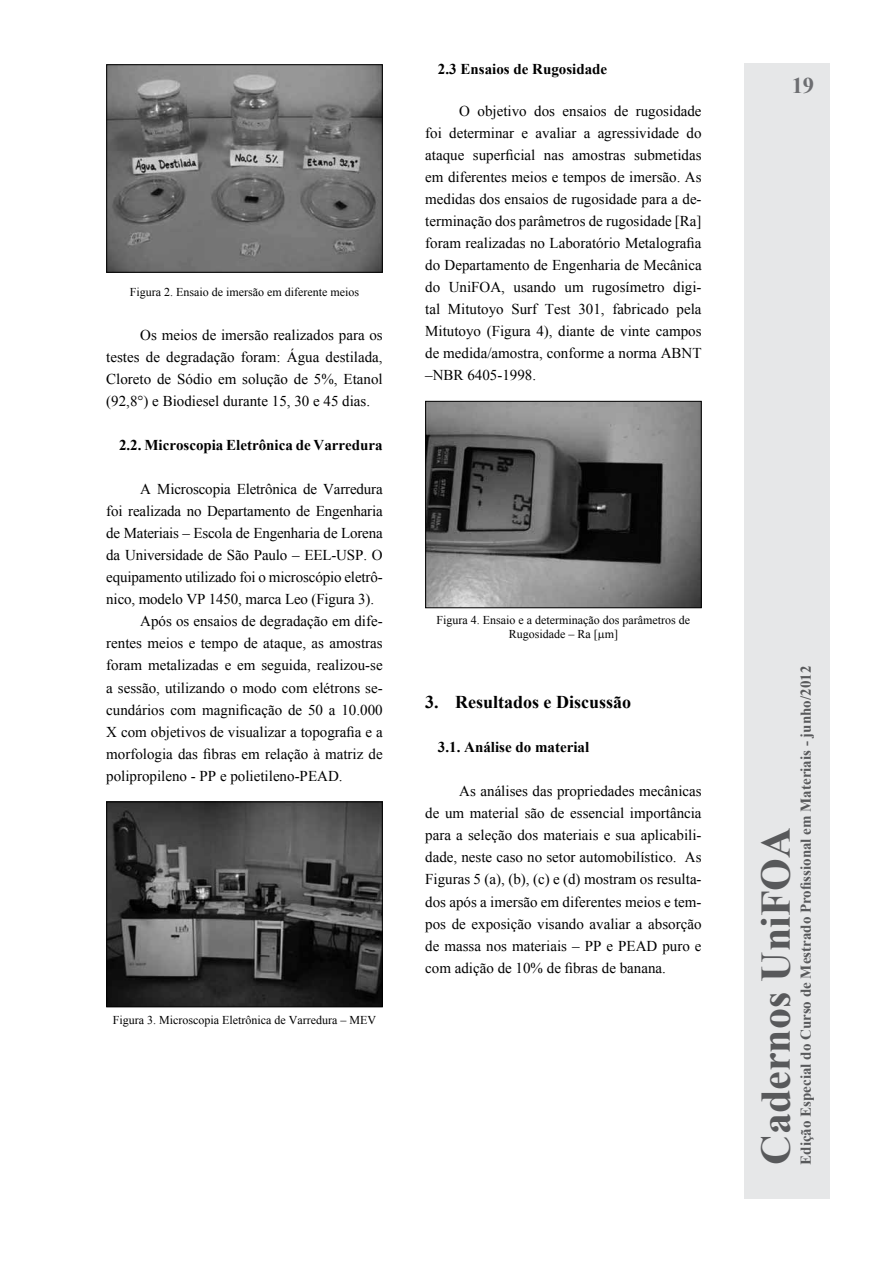
<style>
.page{position:relative;width:893px;height:1263px;background:#fff}
.page>*{position:absolute;margin:0;border:0;box-sizing:border-box;transform-origin:0 0}
.t1{font:700 42px "Times New Roman";color:#58595b}
.t2{font:700 22.5px "Times New Roman";color:#6d6e71}
.t3{font:700 18px "Times New Roman";color:#000}
.t4{font:15px/22px "Times New Roman";color:#000;text-align:justify}
.t5{font:700 15px "Times New Roman";color:#000}
.t6{font:700 15px "Times New Roman";color:#58595b}
.t7{font:12px/14.4px "Times New Roman";color:#000;text-align:center}
</style>
<div class="page">
<div style="left:744px;top:64px;width:85px;height:1135px;background:#e6e7e8"></div>
<img style="left:108px;top:66px;width:273px;height:205px">
<div style="left:106px;top:64px;width:277px;height:209px;border:1px solid #000"></div>
<img style="left:108px;top:803px;width:273px;height:202px">
<div style="left:106px;top:801px;width:277px;height:206px;border:1px solid #000"></div>
<img style="left:427px;top:403px;width:273px;height:203px">
<div style="left:425px;top:401px;width:277px;height:207px;border:1px solid #000"></div>
<p class="t7" style="left:130px;top:284px;width:231px">Figura 2. Ensaio de imersão em diferente meios</p>
<p class="t4" style="left:106px;top:323px;width:278px;text-indent:34px">Os meios de imersão realizados para os testes de degradação foram: Água destilada, Cloreto de Sódio em solução de 5%, Etanol (92,8°) e Biodiesel durante 15, 30 e 45 dias.</p>
<p class="t5" style="left:119px;top:434px;width:265px">2.2. Microscopia Eletrônica de Varredura</p>
<p class="t4" style="left:140px;top:478px;width:244px">A Microscopia Eletrônica de Varredura</p>
<p class="t4" style="left:106px;top:500px;width:278px">foi realizada no Departamento de Engenharia</p>
<p class="t4" style="left:106px;top:522px;width:278px">de Materiais – Escola de Engenharia de Lorena</p>
<p class="t4" style="left:106px;top:544px;width:278px">da Universidade de São Paulo – EEL-USP. O</p>
<p class="t4" style="left:106px;top:566px;width:278px">equipamento utilizado foi o microscópio eletrô-</p>
<p class="t4" style="left:106px;top:588px;width:269px">nico, modelo VP 1450, marca Leo (Figura 3).</p>
<p class="t4" style="left:140px;top:610px;width:244px">Após os ensaios de degradação em dife-</p>
<p class="t4" style="left:106px;top:632px;width:278px">rentes meios e tempo de ataque, as amostras</p>
<p class="t4" style="left:106px;top:654px;width:278px">foram metalizadas e em seguida, realizou-se</p>
<p class="t4" style="left:106px;top:676px;width:278px">a sessão, utilizando o modo com elétrons se-</p>
<p class="t4" style="left:106px;top:698px;width:278px">cundários com magnificação de 50 a 10.000</p>
<p class="t4" style="left:106px;top:720px;width:278px">X com objetivos de visualizar a topografia e a</p>
<p class="t4" style="left:106px;top:742px;width:278px">morfologia das fibras em relação à matriz de</p>
<p class="t4" style="left:106px;top:764px;width:238px">polipropileno - PP e polietileno-PEAD.</p>
<p class="t7" style="left:113px;top:1013px;width:265px">Figura 3. Microscopia Eletrônica de Varredura – MEV</p>
<p class="t5" style="left:438px;top:59px;width:171px">2.3 Ensaios de Rugosidade</p>
<p class="t4" style="left:425px;top:99px;width:278px;text-indent:34px">O objetivo dos ensaios de rugosidade foi determinar e avaliar a agressividade do ataque superficial nas amostras submetidas em diferentes meios e tempos de imersão. As medidas dos ensaios de rugosidade para a de&shy;terminação dos parâmetros de rugosidade [Ra] foram realizadas no Laboratório Metalografia do Departamento de Engenharia de Mecânica do UniFOA, usando um rugosímetro digi&shy;tal Mitutoyo Surf Test 301, fabricado pela Mitutoyo (Figura 4), diante de vinte campos de medida/amostra, conforme a norma ABNT –NBR 6405-1998.</p>
<p class="t7" style="left:437px;top:612px;width:255px">Figura 4. Ensaio e a determinação dos parâmetros de<br>Rugosidade – Ra [ m]</p>
<p class="t3" style="left:425px;top:689px;width:207px">3. Resultados e Discussão</p>
<p class="t5" style="left:438px;top:737px;width:153px">3.1. Análise do material</p>
<p class="t4" style="left:425px;top:780px;width:278px;text-indent:34px">As análises das propriedades mecânicas de um material são de essencial importância para a seleção dos materiais e sua aplicabili&shy;dade, neste caso no setor automobilístico. As Figuras 5 (a), (b), (c) e (d) mostram os resulta&shy;dos após a imersão em diferentes meios e tem&shy;pos de exposição visando avaliar a absorção de massa nos materiais – PP e PEAD puro e com adição de 10% de fibras de banana.</p>
<h2 class="t2" style="left:792px;top:70px;width:24px">19</h2>
<h1 class="t1" style="left:747px;top:1165px;width:339px;rotate:-90deg">Cadernos UniFOA</h1>
<p class="t6" style="left:795px;top:1165px;width:500px;rotate:-90deg">Edição Especial do Curso de Mestrado Profissional em Materiais - junho/2012</p>
</div>
